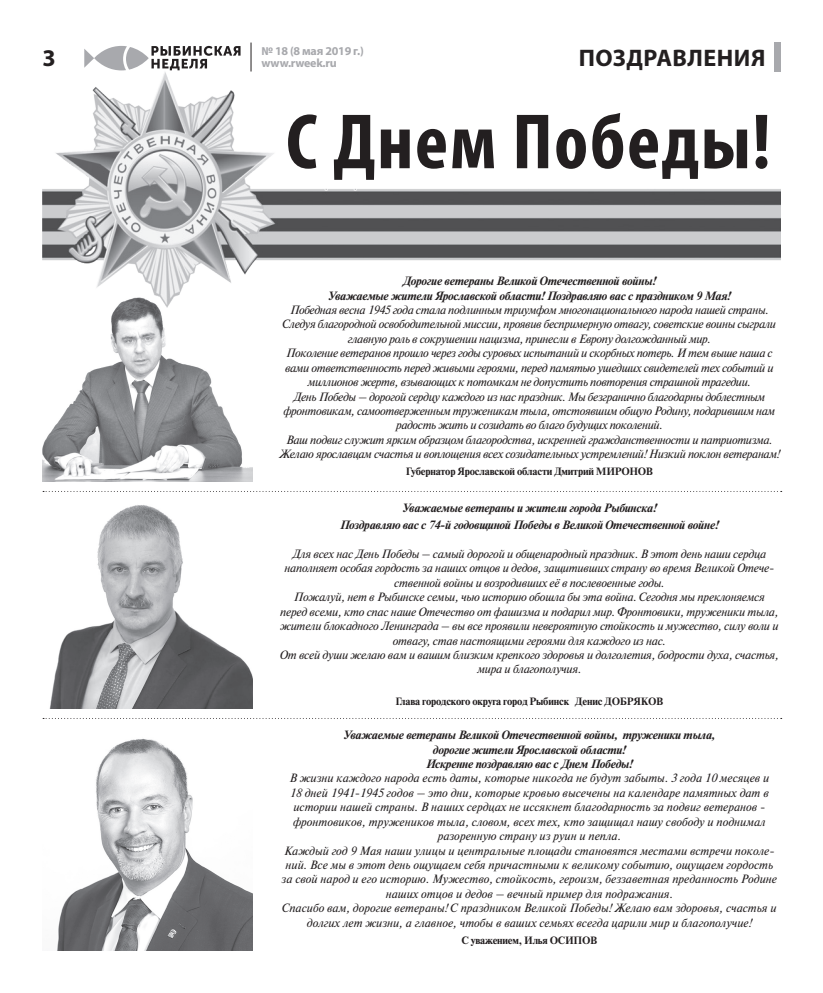
<style>
.page{position:relative;width:823px;height:993px;background:#fff}
.page>*{position:absolute;margin:0;border:0;box-sizing:border-box;transform-origin:0 0}
.Заголовок1{font:700 condensed 79px "Myriad Pro";letter-spacing:.02em;color:#231f20}
.рубрика1{font:700 24px "Myriad Pro";letter-spacing:.02em;color:#231f20}
.цитата{font:italic 12px/14.4px "Newton C";letter-spacing:-.02em;color:#231f20;text-align:center}
.цитата-2{font:italic 12px/14.4px "Newton C";color:#231f20;text-align:center}
.цитата-3{font:italic 700 12px/14.4px "Newton C";letter-spacing:-.02em;color:#231f20;text-align:center}
.t1{font:700 12px/12px "Myriad Pro";letter-spacing:-.02em;color:#a8a9ad}
.цитата-4{font:700 10px "Newton C";letter-spacing:-.02em;color:#231f20}
</style>
<div class="page">
<svg style="left:250px;top:43px;width:1px;height:27px"></svg>
<svg style="left:84px;top:46px;width:156px;height:24px"></svg>
<img style="left:43px;top:307px;width:209px;height:174px">
<img style="left:42px;top:70px;width:738px;height:237px">
<div style="left:773px;top:43px;width:7px;height:29px;background:#a8a9ad"></div>
<img style="left:50px;top:505px;width:202px;height:203px">
<img style="left:57px;top:738px;width:195px;height:212px">
<svg style="left:43px;top:491px;width:738px;height:1px"></svg>
<p class="рубрика1" style="left:43px;top:42px;width:15px">3</p>
<p class="t1" style="left:261px;top:45px;width:104px">№ 18 (8 мая 2019 г.) www.rweek.ru</p>
<p class="рубрика1" style="left:578px;top:42px;width:188px">ПОЗДРАВЛЕНИЯ</p>
<p class="Заголовок1" style="left:286px;top:92px;width:486px">С Днем Победы!</p>
<p class="цитата-3" style="left:328px;top:274px;width:404px">Дорогие ветераны Великой Отечественной войны!<br>Уважаемые жители Ярославской области! Поздравляю вас с праздником 9 Мая!</p>
<p class="цитата" style="left:282px;top:303px;width:494px">Победная весна 1945 года стала подлинным триумфом многонационального народа нашей страны.<br>Следуя благородной освободительной миссии, проявив беспримерную отвагу, советские воины сыграли главную роль в сокрушении нацизма, принесли в Европу долгожданный мир.</p>
<p class="цитата" style="left:285px;top:346px;width:490px">Поколение ветеранов прошло через годы суровых испытаний и скорбных потерь. И тем выше наша с вами ответственность перед живыми героями, перед памятью ушедших свидетелей тех событий и миллионов жертв, взывающих к потомкам не допустить повторения страшной трагедии.</p>
<p class="цитата" style="left:283px;top:389px;width:493px">День Победы – дорогой сердцу каждого из нас праздник. Мы безгранично благодарны доблестным фронтовикам, самоотверженным труженикам тыла, отстоявшим общую Родину, подарившим нам радость жить и созидать во благо будущих поколений.</p>
<p class="цитата" style="left:286px;top:432px;width:487px">Ваш подвиг служит ярким образцом благородства, искренней гражданственности и патриотизма.</p>
<p class="цитата" style="left:279px;top:447px;width:502px">Желаю ярославцам счастья и воплощения всех созидательных устремлений! Низкий поклон ветеранам!</p>
<p class="цитата-4" style="left:405px;top:465px;width:248px">Губернатор Ярославской области Дмитрий МИРОНОВ</p>
<p class="цитата-3" style="left:402px;top:501px;width:256px">Уважаемые ветераны и жители города Рыбинска!</p>
<p class="цитата-3" style="left:340px;top:518px;width:380px">Поздравляю вас с 74-й годовщиной Победы в Великой Отечественной войне!</p>
<p class="цитата" style="left:284px;top:546px;width:491px">Для всех нас День Победы – самый дорогой и общенародный праздник. В этот день наши сердца наполняет особая гордость за наших отцов и дедов, защитивших страну во время Великой Отече&shy;ственной войны и возродивших её в послевоенные годы.</p>
<p class="цитата" style="left:280px;top:590px;width:499px">Пожалуй, нет в Рыбинске семьи, чью историю обошла бы эта война. Сегодня мы преклоняемся перед всеми, кто спас наше Отечество от фашизма и подарил мир. Фронтовики, труженики тыла, жители блокадного Ленинграда – вы все проявили невероятную стойкость и мужество, силу воли и отвагу, став настоящими героями для каждого из нас.</p>
<p class="цитата" style="left:280px;top:647px;width:500px">От всей души желаю вам и вашим близким крепкого здоровья и долголетия, бодрости духа, счастья, мира и благополучия.</p>
<p class="цитата-4" style="left:395px;top:695px;width:269px">Глава городского округа город Рыбинск Денис ДОБРЯКОВ</p>
<p class="цитата-3" style="left:343px;top:727px;width:373px">Уважаемые ветераны Великой Отечественной войны, труженики тыла, дорогие жители Ярославской области!</p>
<p class="цитата-3" style="left:426px;top:756px;width:208px">Искренне поздравляю вас с Днем Победы!</p>
<p class="цитата-2" style="left:289px;top:771px;width:481px">В жизни каждого народа есть даты, которые никогда не будут забыты. 3 года 10 месяцев и 18 дней 1941-1945 годов – это дни, которые кровью высечены на календаре памятных дат в истории нашей страны. В наших сердцах не иссякнет благодарность за подвиг ветеранов - фронтовиков, тружеников тыла, словом, всех тех, кто защищал нашу свободу и поднимал разоренную страну из руин и пепла.</p>
<p class="цитата-2" style="left:281px;top:843px;width:496px">Каждый год 9 Мая наши улицы и центральные площади становятся местами встречи поколе&shy;ний. Все мы в этот день ощущаем себя причастными к великому событию, ощущаем гордость за свой народ и его историю. Мужество, стойкость, героизм, беззаветная преданность Родине наших отцов и дедов – вечный пример для подражания.</p>
<p class="цитата-2" style="left:282px;top:900px;width:496px">Спасибо вам, дорогие ветераны! С праздником Великой Победы! Желаю вам здоровья, счастья и долгих лет жизни, а главное, чтобы в ваших семьях всегда царили мир и благополучие!</p>
<p class="цитата-4" style="left:461px;top:933px;width:137px">С уважением, Илья ОСИПОВ</p>
</div>
